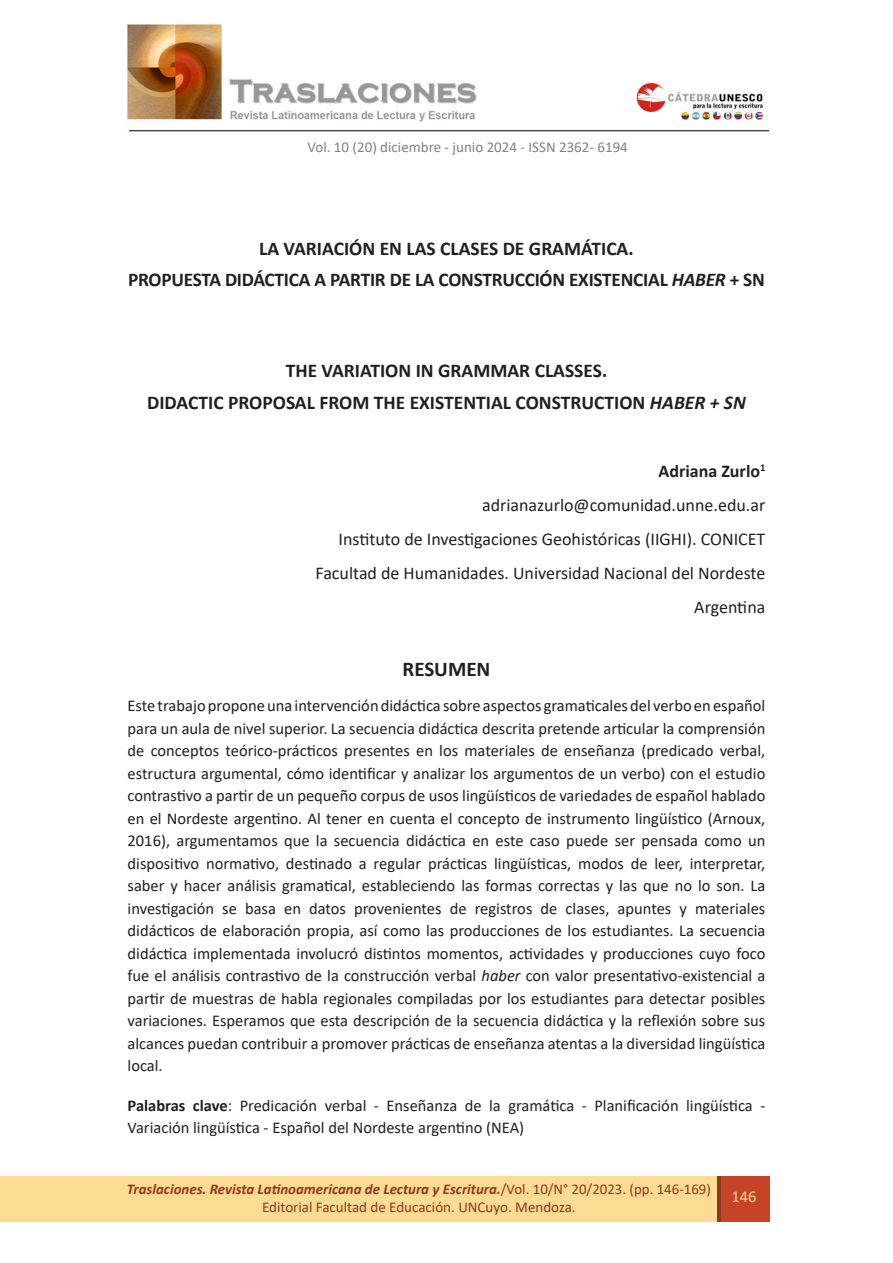
<style>
.page{position:relative;width:893px;height:1263px;background:#fff}
.page>*{position:absolute;margin:0;border:0;box-sizing:border-box;transform-origin:0 0}
.Titulo{font:700 21px "Calibri";color:#231f20}
.Título_Principal{font:700 19.5px "Calibri";color:#231f20}
.t1{font:18px "Calibri";color:#231f20}
.t2{font:700 18px "Calibri";color:#231f20}
.Resumen{font:16.5px/22.5px "Calibri";color:#231f20;text-align:justify}
.t3{font:16.5px "Calibri";color:#fcdb92}
.t4{font:15px "Calibri";color:#91371e}
.t5{font:15px "Calibri";color:#808285}
.t6{font:italic 700 14.85px "Calibri";color:#91371e}
.s1{font-style:italic}
.s2{font-weight:700}
.s3{font-weight:400;font-style:normal}
</style>
<div class="page">
<img style="left:127px;top:24px;width:643px;height:108px">
<div style="left:718px;top:1176px;width:52px;height:46px;background:#c54427"></div>
<div style="left:0;top:1176px;width:719px;height:46px;background:#fcdb92"></div>
<hr style="left:718px;top:1176px;width:3px;height:46px;background:#91371e">
<p class="t5" style="left:308px;top:136px;width:322px">Vol. 10 (20) diciembre - junio 2024 - ISSN 2362- 6194</p>
<p class="Título_Principal" style="left:259px;top:234px;width:376px">LA VARIACIÓN EN LAS CLASES DE GRAMÁTICA.</p>
<p class="Título_Principal" style="left:128px;top:266px;width:638px">PROPUESTA DIDÁCTICA A PARTIR DE LA CONSTRUCCIÓN EXISTENCIAL <span class="s1">HABER</span> + SN</p>
<p class="Título_Principal" style="left:286px;top:357px;width:323px">THE VARIATION IN GRAMMAR CLASSES.</p>
<p class="Título_Principal" style="left:147px;top:388px;width:600px">DIDACTIC PROPOSAL FROM THE EXISTENTIAL CONSTRUCTION <span class="s1">HABER + SN</span></p>
<p class="t2" style="left:658px;top:458px;width:108px">Adriana Zurlo<sup>1</sup></p>
<p class="t1" style="left:482px;top:492px;width:285px">adrianazurlo@comunidad.unne.edu.ar</p>
<p class="t1" style="left:339px;top:526px;width:428px">Instituto de Investigaciones Geohistóricas (IIGHI). CONICET</p>
<p class="t1" style="left:316px;top:560px;width:451px">Facultad de Humanidades. Universidad Nacional del Nordeste</p>
<p class="t1" style="left:694px;top:594px;width:73px">Argentina</p>
<p class="Titulo" style="left:402px;top:654px;width:89px">RESUMEN</p>
<p class="Resumen" style="left:128px;top:694px;width:639px">Este trabajo propone una intervención didáctica sobre aspectos gramaticales del verbo en español para un aula de nivel superior. La secuencia didáctica descrita pretende articular la comprensión de conceptos teórico-prácticos presentes en los materiales de enseñanza (predicado verbal, estructura argumental, cómo identificar y analizar los argumentos de un verbo) con el estudio contrastivo a partir de un pequeño corpus de usos lingüísticos de variedades de español hablado en el Nordeste argentino. Al tener en cuenta el concepto de instrumento lingüístico (Arnoux, 2016), argumentamos que la secuencia didáctica en este caso puede ser pensada como un dispositivo normativo, destinado a regular prácticas lingüísticas, modos de leer, interpretar, saber y hacer análisis gramatical, estableciendo las formas correctas y las que no lo son. La investigación se basa en datos provenientes de registros de clases, apuntes y materiales didácticos de elaboración propia, así como las producciones de los estudiantes. La secuencia didáctica implementada involucró distintos momentos, actividades y producciones cuyo foco fue el análisis contrastivo de la construcción verbal <span class="s1">haber</span> con valor presentativo-existencial a partir de muestras de habla regionales compiladas por los estudiantes para detectar posibles variaciones. Esperamos que esta descripción de la secuencia didáctica y la reflexión sobre sus alcances puedan contribuir a promover prácticas de enseñanza atentas a la diversidad lingüística local.</p>
<p class="Resumen" style="left:128px;top:1094px;width:639px"><span class="s2">Palabras clave</span>: Predicación verbal - Enseñanza de la gramática - Planificación lingüística -<br>Variación lingüística - Español del Nordeste argentino (NEA)</p>
<p class="t6" style="left:127px;top:1179px;width:586px">Traslaciones. Revista Latinoamericana de Lectura y Escritura.<span class="s3">/Vol. 10/N° 20/2023. (pp. 146-169)</span></p>
<p class="t4" style="left:262px;top:1197px;width:315px">Editorial Facultad de Educación. UNCuyo. Mendoza.</p>
<p class="t3" style="left:731px;top:1185px;width:27px">146</p>
</div>
